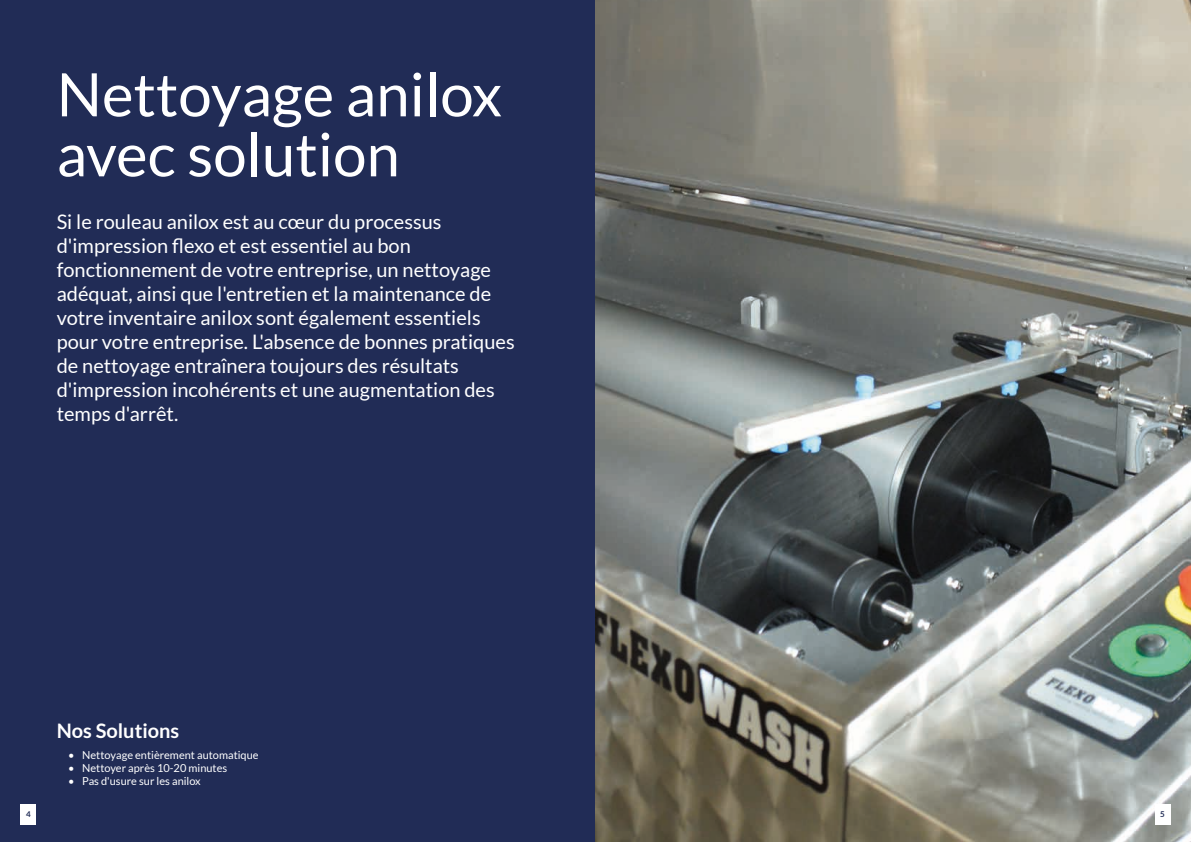
<style>
.page{position:relative;width:1191px;height:842px;background:#fff}
.page>*{position:absolute;margin:0;border:0;box-sizing:border-box;transform-origin:0 0}
.t1{font:60px/60px "Lato";color:#fff}
.t2{font:20px/24px "Lato";color:#fff}
.t3{font:700 20px "Lato";color:#fff}
.t4{font:11px "Lato";color:#fff}
.t5{font:700 8px "Lato";color:#212c56}
</style>
<div class="page">
<div style="left:0;top:0;width:595px;height:842px;background:#212c56"></div>
<img style="left:595px;top:0;width:596px;height:842px">
<div style="left:20px;top:805px;width:16px;height:19px;background:#fff"></div>
<div style="left:1154px;top:805px;width:16px;height:19px;background:#fff"></div>
<h1 class="t1" style="left:57px;top:64px;width:447px">Nettoyage anilox avec solution</h1>
<p class="t2" style="left:57px;top:209px;width:459px">Si le rouleau anilox est au cœur du processus d'impression flexo et est essentiel au bon fonctionnement de votre entreprise, un nettoyage adéquat, ainsi que l'entretien et la maintenance de votre inventaire anilox sont également essentiels pour votre entreprise. L'absence de bonnes pratiques de nettoyage entraînera toujours des résultats d'impression incohérents et une augmentation des temps d'arrêt.</p>
<p class="t3" style="left:57px;top:719px;width:124px">Nos Solutions</p>
<p class="t4" style="left:68px;top:749px;width:192px">• Nettoyage entièrement automatique</p>
<p class="t4" style="left:68px;top:762px;width:161px">• Nettoyer après 10-20 minutes</p>
<p class="t4" style="left:68px;top:775px;width:134px">• Pas d'usure sur les anilox</p>
<p class="t5" style="left:26px;top:809px;width:6px">84</p>
<p class="t5" style="left:1160px;top:809px;width:6px">95</p>
</div>
